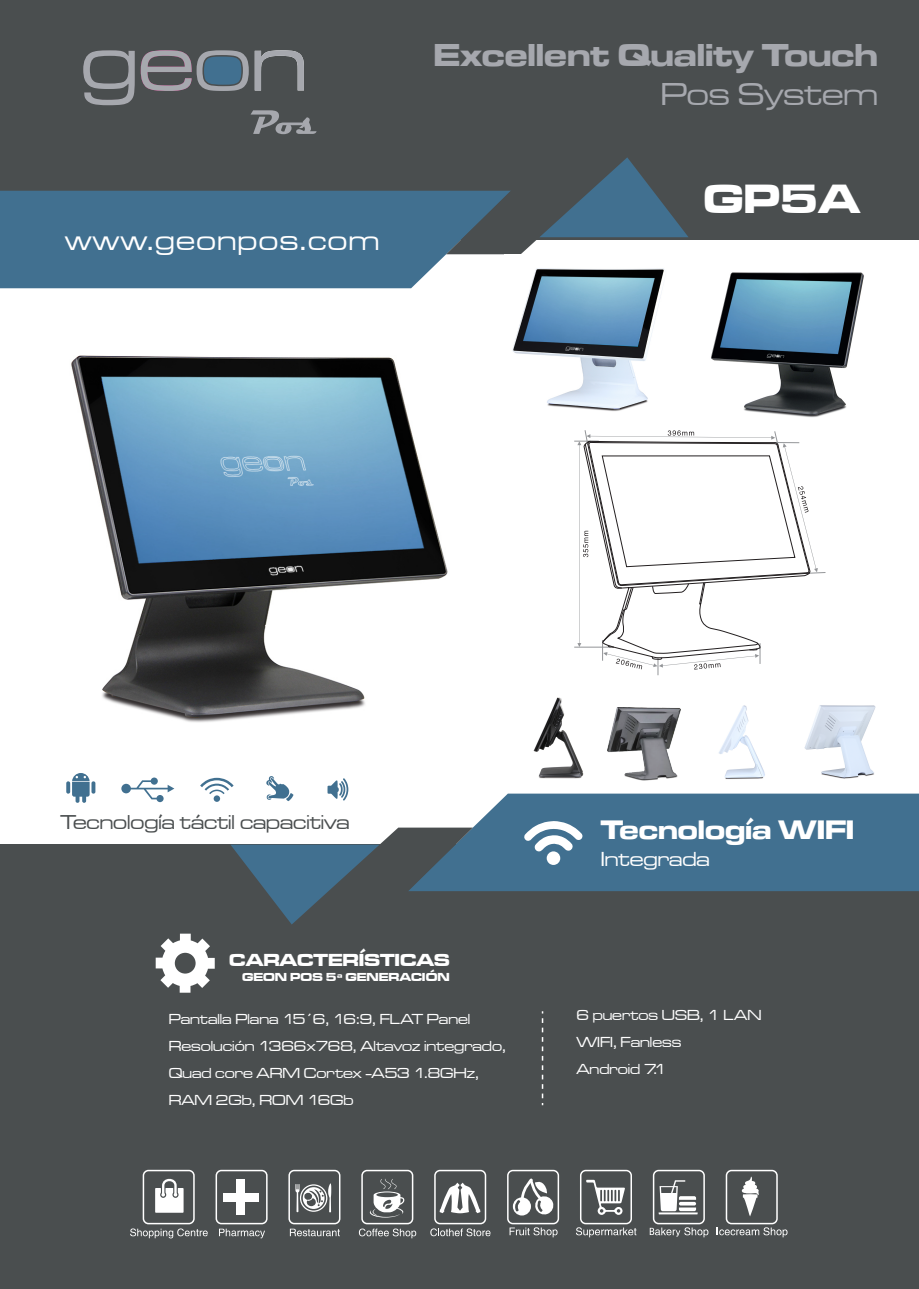
<style>
.page{position:relative;width:919px;height:1289px;background:#fff}
.page>*{position:absolute;margin:0;border:0;box-sizing:border-box;transform-origin:0 0}
.t1{font:42.3px "Microgramma D Bold Exte";color:#fff}
.t2{font:32.7px "Microgramma D Bold Exte";color:#a6a8ae}
.t3{font:32.7px "Microgramma D Medi Exte";color:#a6a8ae}
.t4{font:28.95px "Microgramma D Medi Exte";letter-spacing:.05em;color:#fff}
.t5{font:27.6px "Microgramma D Bold Exte";color:#fff}
.t6{font:21px "Microgramma D Medi Exte";color:#fff}
.t7{font:20.7px "Microgramma D Medi Exte";color:#4a4e4f}
.t8{font:18px "Microgramma D Bold Exte";color:#fff}
.t9{font:15px/27px "Microgramma D Medi Exte";color:#fff}
.t10{font:12px "Microgramma D Bold Exte";color:#fff}
</style>
<div class="page">
<div style="left:0;top:844px;width:918px;height:444px;background:#4a4e4f"></div>
<svg style="left:156px;top:933px;width:59px;height:59px"></svg>
<svg style="left:541px;top:1011px;width:2px;height:94px"></svg>
<div style="left:473px;top:793px;width:445px;height:98px;background:#417090"></div>
<svg style="left:231px;top:827px;width:242px;height:97px"></svg>
<div style="left:0;top:0;width:918px;height:239px;background:#4a4e4f"></div>
<div style="left:0;top:191px;width:504px;height:97px;background:#417090"></div>
<svg style="left:446px;top:157px;width:242px;height:97px"></svg>
<svg style="left:83px;top:50px;width:52px;height:55px"></svg>
<svg style="left:141px;top:50px;width:108px;height:41px"></svg>
<svg style="left:255px;top:50px;width:49px;height:40px"></svg>
<svg style="left:250px;top:110px;width:66px;height:24px"></svg>
<svg style="left:523px;top:821px;width:59px;height:30px"></svg>
<div style="left:546px;top:851px;width:14px;height:14px;background:#fff;border-radius:50%"></div>
<svg style="left:121px;top:777px;width:53px;height:25px"></svg>
<svg style="left:200px;top:777px;width:33px;height:24px"></svg>
<svg style="left:266px;top:776px;width:27px;height:25px"></svg>
<svg style="left:66px;top:781px;width:4px;height:12px"></svg>
<svg style="left:91px;top:781px;width:4px;height:12px"></svg>
<svg style="left:72px;top:773px;width:18px;height:29px"></svg>
<svg style="left:327px;top:778px;width:21px;height:22px"></svg>
<div style="left:652px;top:1169px;width:52px;height:55px;border:2px solid #fff;border-radius:5px"></div>
<svg style="left:658px;top:1180px;width:39px;height:34px"></svg>
<div style="left:580px;top:1169px;width:52px;height:55px;border:2px solid #fff;border-radius:5px"></div>
<svg style="left:586px;top:1179px;width:39px;height:35px"></svg>
<div style="left:507px;top:1169px;width:52px;height:55px;border:2px solid #fff;border-radius:5px"></div>
<svg style="left:513px;top:1178px;width:41px;height:37px"></svg>
<div style="left:725px;top:1169px;width:52px;height:55px;border:2px solid #fff;border-radius:5px"></div>
<svg style="left:741px;top:1176px;width:18px;height:40px"></svg>
<svg style="left:509px;top:1227px;width:48px;height:10px"></svg>
<svg style="left:576px;top:1227px;width:60px;height:10px"></svg>
<svg style="left:649px;top:1227px;width:59px;height:10px"></svg>
<svg style="left:716px;top:1227px;width:71px;height:10px"></svg>
<svg style="left:430px;top:1228px;width:60px;height:8px"></svg>
<div style="left:434px;top:1169px;width:52px;height:55px;border:2px solid #fff;border-radius:5px"></div>
<svg style="left:439px;top:1182px;width:41px;height:31px"></svg>
<div style="left:288px;top:1169px;width:52px;height:55px;border:2px solid #fff;border-radius:5px"></div>
<svg style="left:295px;top:1183px;width:36px;height:29px"></svg>
<svg style="left:290px;top:1228px;width:50px;height:8px"></svg>
<svg style="left:359px;top:1228px;width:57px;height:10px"></svg>
<div style="left:361px;top:1169px;width:52px;height:55px;border:2px solid #fff;border-radius:5px"></div>
<svg style="left:370px;top:1179px;width:34px;height:38px"></svg>
<div style="left:215px;top:1169px;width:52px;height:55px;border:2px solid #fff;border-radius:5px"></div>
<svg style="left:219px;top:1228px;width:46px;height:10px"></svg>
<svg style="left:130px;top:1228px;width:78px;height:10px"></svg>
<div style="left:143px;top:1169px;width:52px;height:55px;border:2px solid #fff;border-radius:5px"></div>
<svg style="left:155px;top:1178px;width:28px;height:34px"></svg>
<div style="left:236px;top:1179px;width:9px;height:35px;background:#fff"></div>
<div style="left:223px;top:1193px;width:35px;height:9px;background:#fff"></div>
<img style="left:71px;top:355px;width:377px;height:368px">
<img style="left:533px;top:697px;width:51px;height:82px">
<img style="left:607px;top:707px;width:73px;height:73px">
<img style="left:711px;top:272px;width:153px;height:146px">
<img style="left:512px;top:268px;width:153px;height:143px">
<img style="left:804px;top:705px;width:72px;height:74px">
<img style="left:719px;top:705px;width:46px;height:74px">
<svg style="left:574px;top:430px;width:251px;height:245px"></svg>
<h2 class="t2" style="left:433px;top:33px;width:445px">Excellent Quality Touch</h2>
<h2 class="t3" style="left:660px;top:74px;width:219px">Pos System</h2>
<h3 class="t4" style="left:65px;top:222px;width:315px">www.geonpos.com</h3>
<h1 class="t1" style="left:703px;top:170px;width:158px">GP5A</h1>
<h3 class="t7" style="left:60px;top:808px;width:290px">Tecnología táctil capacitiva</h3>
<h3 class="t5" style="left:601px;top:811px;width:255px">Tecnología WIFI</h3>
<h3 class="t6" style="left:601px;top:845px;width:110px">Integrada</h3>
<p class="t8" style="left:229px;top:948px;width:222px">CARACTERÍSTICAS</p>
<p class="t10" style="left:242px;top:968px;width:209px">GEON POS 5ª GENERACIÓN</p>
<p class="t9" style="left:169px;top:1005px;width:339px">Pantalla Plana 15´6, 16:9, FLAT Panel<br>Resolución 1366x768, Altavoz integrado,<br>Quad core ARM Cortex -A53 1.8GHz,<br>RAM 2Gb, ROM 16Gb</p>
<p class="t9" style="left:576px;top:1001px;width:186px">6 puertos USB, 1 LAN<br>WIFI, Fanless<br>Android 7.1</p>
</div>
